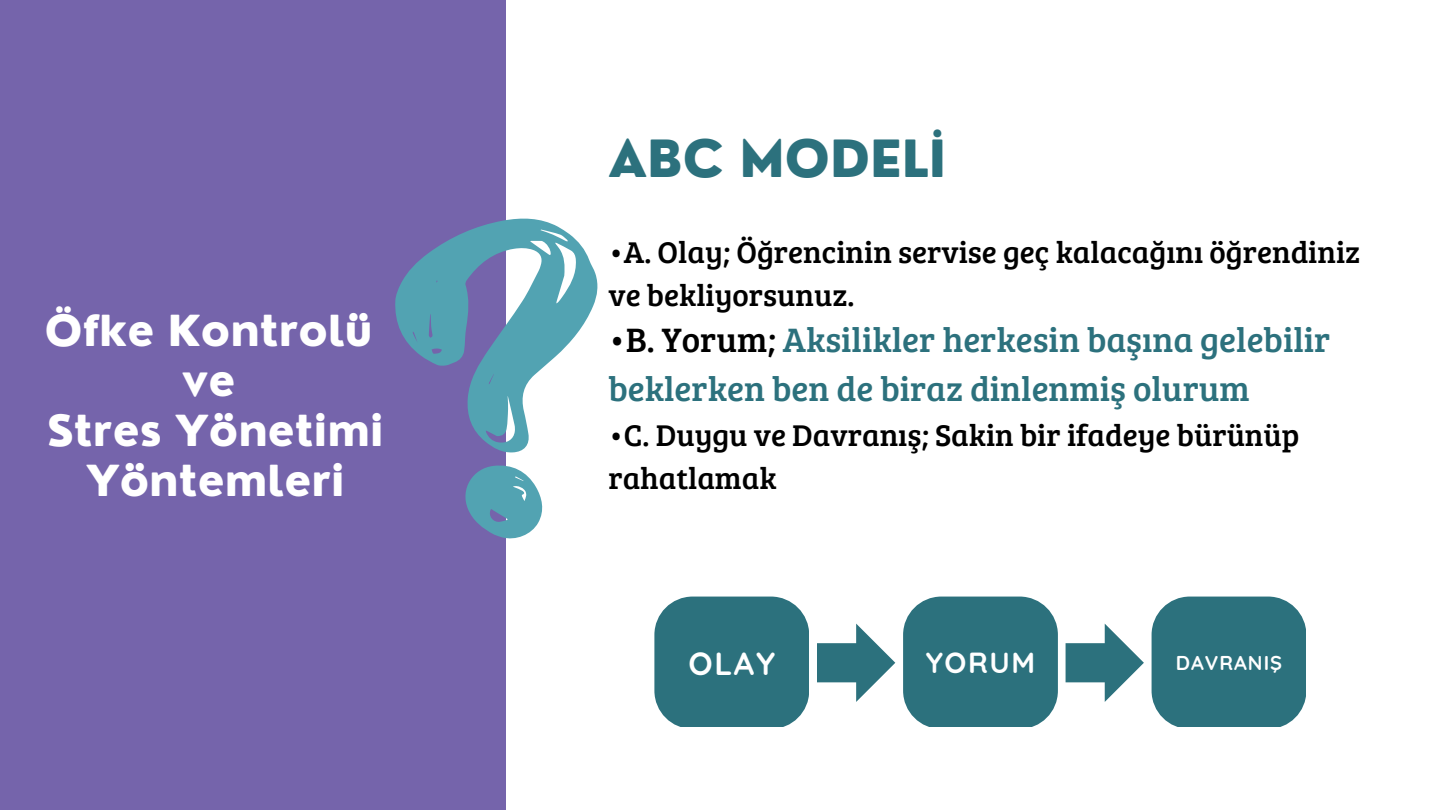
<style>
.page{position:relative;width:1440px;height:810px;background:#fff}
.page>*{position:absolute;margin:0;border:0;box-sizing:border-box;transform-origin:0 0}
.t1{font:800 50px "Nourd";color:#2c717d}
.t2{font:800 41.7px/50.1px "Nourd";color:#fff;text-align:center}
.t3{font:35px/48.8px "Bree Serif";color:#2c717d}
.t4{font:700 32px "Quicksand";color:#fff}
.t5{font:31px/42.8px "Bree Serif";color:#000}
.t6{font:700 29px "Quicksand";letter-spacing:.05em;color:#fff}
.t7{font:700 20px "Quicksand";letter-spacing:.05em;color:#fff}
.s1{color:#000}
</style>
<div class="page">
<div style="left:0;top:0;width:506px;height:810px;background:#7564ab"></div>
<svg style="left:395px;top:218px;width:203px;height:235px"></svg>
<svg style="left:465px;top:465px;width:78px;height:74px"></svg>
<svg style="left:654px;top:597px;width:155px;height:130px;background:#397a85"></svg>
<svg style="left:903px;top:597px;width:155px;height:130px;background:#387984"></svg>
<div style="left:1152px;top:597px;width:154px;height:130px;background:#2c717d"></div>
<svg style="left:817px;top:624px;width:78px;height:78px"></svg>
<svg style="left:1066px;top:624px;width:78px;height:78px"></svg>
<h2 class="t2" style="left:45px;top:305px;width:335px">Öfke Kontrolü ve<br>Stres Yönetimi<br>Yöntemleri</h2>
<h1 class="t1" style="left:608px;top:127px;width:339px">ABC MODELİ</h1>
<p class="t5" style="left:608px;top:229px;width:753px">•A. Olay; Öğrencinin servise geç kalacağını öğrendiniz ve bekliyorsunuz.</p>
<p class="t3" style="left:608px;top:314px;width:723px"><span class="s1">•B. Yorum;</span> Aksilikler herkesin başına gelebilir beklerken ben de biraz dinlenmiş olurum</p>
<p class="t5" style="left:608px;top:412px;width:693px">•C. Duygu ve Davranış; Sakin bir ifadeye bürünüp rahatlamak</p>
<p class="t4" style="left:689px;top:643px;width:88px">OLAY</p>
<p class="t6" style="left:926px;top:644px;width:111px">YORUM</p>
<p class="t7" style="left:1176px;top:650px;width:108px">DAVRANIŞ</p>
</div>
